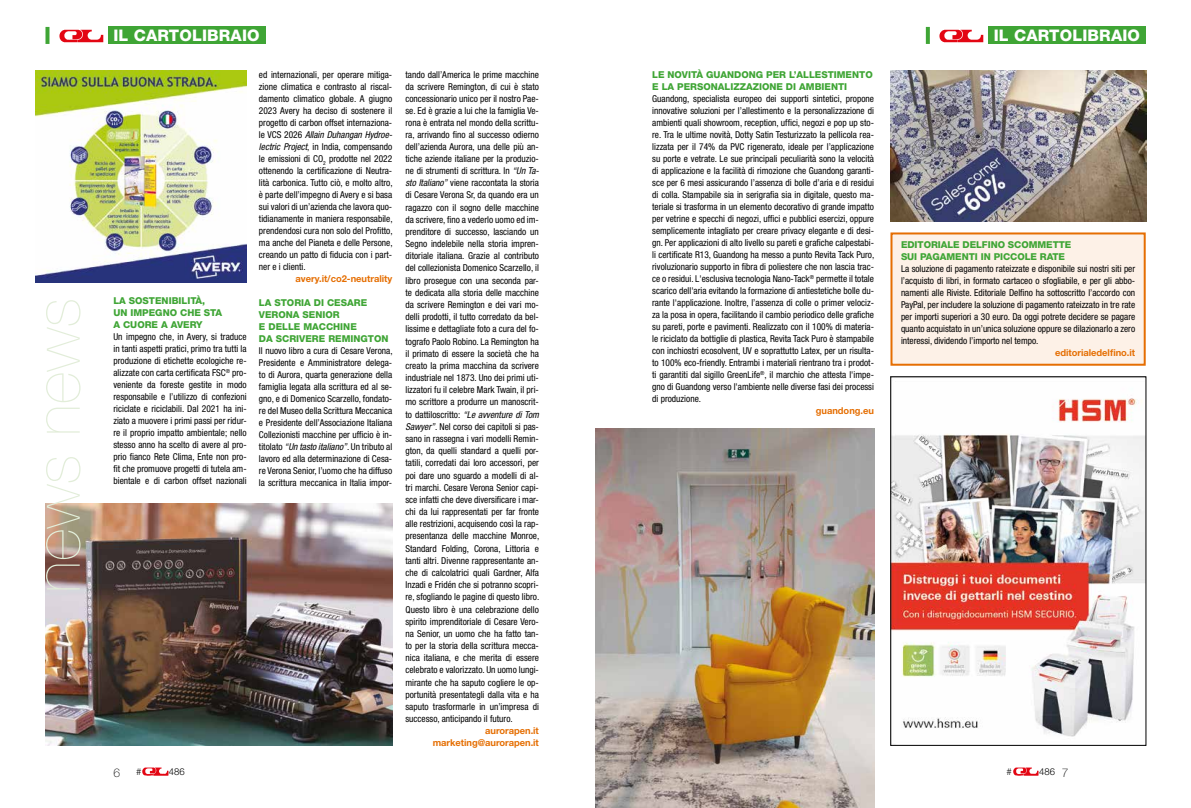
<style>
.page{position:relative;width:1191px;height:808px;background:#fff}
.page>*{position:absolute;margin:0;border:0;box-sizing:border-box;transform-origin:0 0}
.t1{font:200 64px "Helvetica Neue LT Std";letter-spacing:.005em;color:#e2edd9}
.t2{font:800 16px "Helvetica Neue LT Std";letter-spacing:.01em;color:#fff}
.t3{font:100 12px "Helvetica Neue";color:#000}
.t4{font:condensed 9.5px/12px "Helvetica Neue LT Std";color:#000;text-align:justify}
.t5{font:800 9.5px/12px "Helvetica Neue LT Std";color:#3fa535}
.t6{font:700 9.5px/12px "Helvetica Neue LT Std";letter-spacing:-.005em;color:#e56e02;text-align:right}
.t7{font:300 9.5px "Helvetica Neue LT Std";color:#000}
.s1{font-style:italic}
.s2{font-family:"Helvetica Neue";font-weight:100;font-size:12px}
</style>
<div class="page">
<img style="left:143px;top:768px;width:26px;height:7px">
<div style="left:108px;top:27px;width:157px;height:17px;background:#3fa535"></div>
<img style="left:60px;top:29px;width:44px;height:13px">
<svg style="left:45px;top:27px;width:4px;height:17px"></svg>
<img style="left:1013px;top:768px;width:26px;height:7px">
<div style="left:988px;top:27px;width:157px;height:17px;background:#3fa535"></div>
<img style="left:940px;top:29px;width:44px;height:13px">
<svg style="left:926px;top:27px;width:4px;height:17px"></svg>
<div style="left:891px;top:233px;width:253px;height:132px;background:#fdf1e7"></div>
<div style="left:890px;top:232px;width:255px;height:134px;border:2px solid #e56e02"></div>
<img style="left:892px;top:398px;width:252px;height:339px">
<div style="left:890px;top:377px;width:256px;height:369px;border:1px solid #000"></div>
<img style="left:890px;top:71px;width:256px;height:150px">
<img style="left:595px;top:428px;width:279px;height:380px">
<img style="left:35px;top:71px;width:212px;height:211px">
<img style="left:45px;top:503px;width:347px;height:243px">
<h1 class="t1" style="left:20px;top:593px;width:297px;rotate:-90deg">news news</h1>
<h2 class="t2" style="left:113px;top:26px;width:148px">IL CARTOLIBRAIO</h2>
<p class="t4" style="left:259px;top:68px;width:135px">ed internazionali, per operare mitiga&shy;zione climatica e contrasto al riscal&shy;damento climatico globale. A giugno 2023 Avery ha deciso di sostenere il progetto di carbon offset internaziona&shy;le VCS 2026 <span class="s1">Allain Duhangan Hydroe&shy;lectric Project</span>, in India, compensando le emissioni di CO<sub>2</sub> prodotte nel 2022 ottenendo la certificazione di Neutra&shy;lità carbonica. Tutto ciò, e molto altro, è parte dell’impegno di Avery e si basa sui valori di un’azienda che lavora quo&shy;tidianamente in maniera responsabile, prendendosi cura non solo del Profitto, ma anche del Pianeta e delle Persone, creando un patto di fiducia con i part&shy;ner e i clienti.</p>
<p class="t6" style="left:296px;top:272px;width:98px">avery.it/co2-neutrality</p>
<p class="t5" style="left:259px;top:296px;width:131px">LA STORIA DI CESARE<br>VERONA SENIOR<br>E DELLE MACCHINE<br>DA SCRIVERE REMINGTON</p>
<p class="t4" style="left:259px;top:344px;width:135px">Il nuovo libro a cura di Cesare Verona, Presidente e Amministratore delega&shy;to di Aurora, quarta generazione della famiglia legata alla scrittura ed al se&shy;gno, e di Domenico Scarzello, fondato&shy;re del Museo della Scrittura Meccanica e Presidente dell’Associazione Italiana Collezionisti macchine per ufficio è in&shy;titolato <span class="s1">“Un tasto italiano”</span>. Un tributo al lavoro ed alla determinazione di Cesa&shy;re Verona Senior, l’uomo che ha diffuso la scrittura meccanica in Italia impor-</p>
<p class="t5" style="left:113px;top:295px;width:110px">LA SOSTENIBILITÀ,<br>UN IMPEGNO CHE STA<br>A CUORE A AVERY</p>
<p class="t4" style="left:113px;top:331px;width:135px">Un impegno che, in Avery, si traduce in tanti aspetti pratici, primo tra tutti la produzione di etichette ecologiche re&shy;alizzate con carta certificata FSC<sup>®</sup> pro&shy;veniente da foreste gestite in modo responsabile e l’utilizzo di confezioni riciclate e riciclabili. Dal 2021 ha ini&shy;ziato a muovere i primi passi per ridur&shy;re il proprio impatto ambientale; nello stesso anno ha scelto di avere al pro&shy;prio fianco Rete Clima, Ente non pro&shy;fit che promuove progetti di tutela am&shy;bientale e di carbon offset nazionali</p>
<p class="t3" style="left:113px;top:765px;width:8px">6</p>
<p class="t7" style="left:136px;top:765px;width:7px">#</p>
<p class="t7" style="left:169px;top:765px;width:17px">486</p>
<p class="t4" style="left:405px;top:68px;width:135px">tando dall’America le prime macchine da scrivere Remington, di cui è stato concessionario unico per il nostro Pae&shy;se. Ed è grazie a lui che la famiglia Ve&shy;rona è entrata nel mondo della scrittu&shy;ra, arrivando fino al successo odierno dell’azienda Aurora, una delle più an&shy;tiche aziende italiane per la produzio&shy;ne di strumenti di scrittura. In <span class="s1">“Un Ta&shy;sto Italiano”</span> viene raccontata la storia di Cesare Verona Sr, da quando era un ragazzo con il sogno delle macchine da scrivere, fino a vederlo uomo ed im&shy;prenditore di successo, lasciando un Segno indelebile nella storia impren&shy;ditoriale italiana. Grazie al contributo del collezionista Domenico Scarzello, il libro prosegue con una seconda par&shy;te dedicata alla storia delle macchine da scrivere Remington e dei vari mo&shy;delli prodotti, il tutto corredato da bel&shy;lissime e dettagliate foto a cura del fo&shy;tografo Paolo Robino. La Remington ha il primato di essere la società che ha creato la prima macchina da scrivere industriale nel 1873. Uno dei primi uti&shy;lizzatori fu il celebre Mark Twain, il pri&shy;mo scrittore a produrre un manoscrit&shy;to dattiloscritto: <span class="s1">“Le avventure di Tom Sawyer”</span>. Nel corso dei capitoli si pas&shy;sano in rassegna i vari modelli Remin&shy;gton, da quelli standard a quelli por&shy;tatili, corredati dai loro accessori, per poi dare uno sguardo a modelli di al&shy;tri marchi. Cesare Verona Senior capi&shy;sce infatti che deve diversificare i mar&shy;chi da lui rappresentati per far fronte alle restrizioni, acquisendo così la rap&shy;presentanza delle macchine Monroe, Standard Folding, Corona, Littoria e tanti altri. Divenne rappresentante an&shy;che di calcolatrici quali Gardner, Alfa Inzadi e Fridén che si potranno scopri&shy;re, sfogliando le pagine di questo libro.<br>Questo libro è una celebrazione dello spirito imprenditoriale di Cesare Vero&shy;na Senior, un uomo che ha fatto tan&shy;to per la storia della scrittura mecca&shy;nica italiana, e che merita di essere celebrato e valorizzato. Un uomo lungi&shy;mirante che ha saputo cogliere le op&shy;portunità presentategli dalla vita e ha saputo trasformarle in un’impresa di successo, anticipando il futuro.</p>
<p class="t6" style="left:433px;top:725px;width:108px">aurorapen.it marketing@aurorapen.it</p>
<p class="t5" style="left:652px;top:68px;width:222px">LE NOVITÀ GUANDONG PER L’ALLESTIMENTO<br>E LA PERSONALIZZAZIONE DI AMBIENTI</p>
<p class="t4" style="left:652px;top:92px;width:224px">Guandong, specialista europeo dei supporti sintetici, propone innovative soluzioni per l’allestimento e la personalizzazione di ambienti quali showroom, reception, uffici, negozi e pop up sto&shy;re. Tra le ultime novità, Dotty Satin Testurizzato la pellicola rea&shy;lizzata per il 74% da PVC rigenerato, ideale per l’applicazione su porte e vetrate. Le sue principali peculiarità sono la velocità di applicazione e la facilità di rimozione che Guandong garanti&shy;sce per 6 mesi assicurando l’assenza di bolle d’aria e di residui di colla. Stampabile sia in serigrafia sia in digitale, questo ma&shy;teriale si trasforma in un elemento decorativo di grande impatto per vetrine e specchi di negozi, uffici e pubblici esercizi, oppure semplicemente intagliato per creare privacy elegante e di desi&shy;gn. Per applicazioni di alto livello su pareti e grafiche calpestabi&shy;li certificate R13, Guandong ha messo a punto Revita Tack Puro, rivoluzionario supporto in fibra di poliestere che non lascia trac&shy;ce o residui. L'esclusiva tecnologia Nano-Tack<sup>®</sup> permette il totale scarico dell'aria evitando la formazione di antiestetiche bolle du&shy;rante l'applicazione. Inoltre, l’assenza di colle o primer velociz&shy;za la posa in opera, facilitando il cambio periodico delle grafiche su pareti, porte e pavimenti. Realizzato con il 100% di materia&shy;le riciclato da bottiglie di plastica, Revita Tack Puro è stampabile con inchiostri ecosolvent, UV e soprattutto Latex, per un risulta&shy;to 100% eco-friendly. Entrambi i materiali rientrano tra i prodot&shy;ti garantiti dal sigillo GreenLife<sup>®</sup>, il marchio che attesta l'impe&shy;gno di Guandong verso l'ambiente nelle diverse fasi dei processi di produzione.</p>
<p class="t6" style="left:816px;top:404px;width:60px">guandong.eu</p>
<h2 class="t2" style="left:993px;top:26px;width:148px">IL CARTOLIBRAIO</h2>
<p class="t5" style="left:901px;top:239px;width:172px">EDITORIALE DELFINO SCOMMETTE<br>SUI PAGAMENTI IN PICCOLE RATE</p>
<p class="t4" style="left:901px;top:263px;width:236px">La soluzione di pagamento rateizzate e disponibile sui nostri siti per l’acquisto di libri, in formato cartaceo o sfogliabile, e per gli abbo&shy;namenti alle Riviste. Editoriale Delfino ha sottoscritto l’accordo con PayPal, per includere la soluzione di pagamento rateizzato in tre rate per importi superiori a 30 euro. Da oggi potrete decidere se pagare quanto acquistato in un’unica soluzione oppure se dilazionarlo a zero interessi, dividendo l’importo nel tempo.</p>
<p class="t6" style="left:1055px;top:347px;width:82px">editorialedelfino.it</p>
<p class="t7" style="left:1006px;top:765px;width:7px">#</p>
<p class="t7" style="left:1039px;top:765px;width:31px">486 <span class="s2">7</span></p>
</div>
